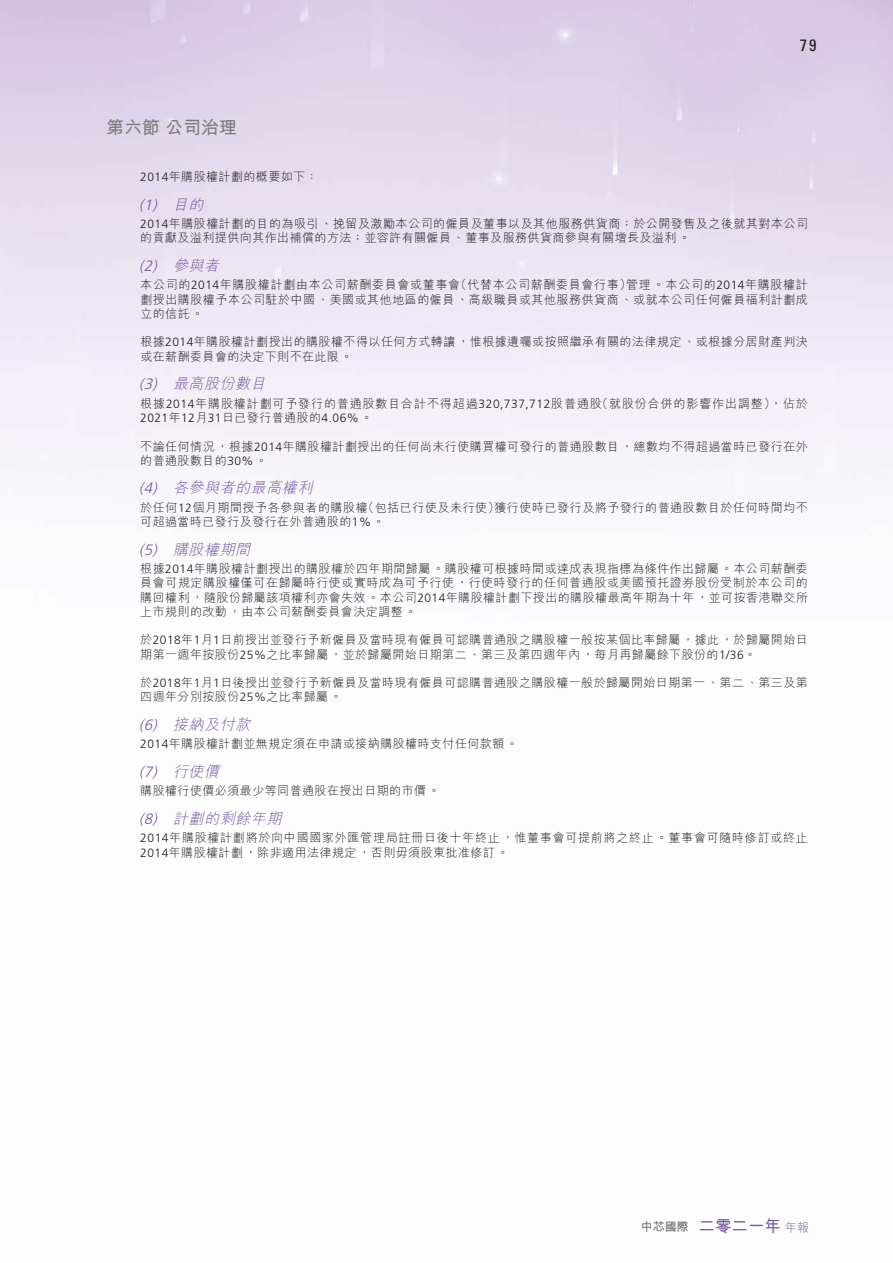
<style>
.page{position:relative;width:893px;height:1263px;background:#fff}
.page>*{position:absolute;margin:0;border:0;box-sizing:border-box;transform-origin:0 0}
.t1{font:700 18px "M Hei HK";color:#7c7b7b}
.t2{font:700 16.5px "M Hei HK";color:#7859a2}
.t3{font:condensed 16.5px "Univers LT Std";color:#1c1c1b}
.t4{font:italic 300 15px "M Hei HK";color:#7859a2}
.t5{font:italic 300 15px "Frutiger LT Std";color:#7859a2}
.t6{font:300 12px/14.2px "M Hei HK";letter-spacing:.04em;color:#1c1c1b}
.t7{font:300 12px/14.2px "M Hei HK";letter-spacing:.06em;color:#1c1c1b}
.t8{font:300 12px "M Hei HK";letter-spacing:.075em;color:#1c1c1b}
.t9{font:300 12px "Frutiger LT Std";letter-spacing:.035em;color:#1c1c1b}
.s1{font-family:"Frutiger LT Std"}
.s2{font-family:"M Hei HK"}
.s3{font-size:12px;color:#6f6f6f}
.s4{font-weight:300;font-size:12px}
</style>
<div class="page">
<h1 class="t1" style="left:106px;top:114px;width:133px">第六節公司治理</h1>
<h2 class="t3" style="left:800px;top:35px;width:18px">79</h2>
<p class="t6" style="left:140px;top:169px;width:179px"><span class="s1">2014</span>年購股權計劃的概要如下：</p>
<p class="t5" style="left:139px;top:196px;width:71px">(1) <span class="s2">目的</span></p>
<p class="t6" style="left:140px;top:216px;width:669px"><span class="s1">2014</span>年購股權計劃的目的為吸引、挽留及激勵本公司的僱員及董事以及其他服務供貨商；於公開發售及之後就其對本公司的貢獻及溢利提供向其作出補償的方法；並容許有關僱員、董事及服務供貨商參與有關增長及溢利。</p>
<p class="t5" style="left:139px;top:257px;width:86px">(2) <span class="s2">參與者</span></p>
<p class="t6" style="left:140px;top:277px;width:669px;text-align:justify">本公司的<span class="s1">2014</span>年購股權計劃由本公司薪酬委員會或董事會（代替本公司薪酬委員會行事）管理。本公司的<span class="s1">2014</span>年購股權計劃授出購股權予本公司駐於中國、美國或其他地區的僱員、高級職員或其他服務供貨商、或就本公司任何僱員福利計劃成立的信託。</p>
<p class="t6" style="left:140px;top:334px;width:669px">根據<span class="s1">2014</span>年購股權計劃授出的購股權不得以任何方式轉讓，惟根據遺囑或按照繼承有關的法律規定、或根據分居財產判決或在薪酬委員會的決定下則不在此限。</p>
<p class="t4" style="left:139px;top:373px;width:133px"><span class="s1">(3)</span> 最高股份數目</p>
<p class="t8" style="left:140px;top:395px;width:669px">根據<span class="s1">2014</span>年購股權計劃可予發行的普通股數目合計不得超過<span class="s1">320,737,712</span>股普通股（就股份合併的影響作出調整），佔於</p>
<p class="t9" style="left:140px;top:411px;width:234px">2021<span class="s2">年</span>12<span class="s2">月</span>31<span class="s2">日已發行普通股的</span>4.06%<span class="s2">。</span></p>
<p class="t6" style="left:140px;top:438px;width:669px">不論任何情況，根據<span class="s1">2014</span>年購股權計劃授出的任何尚未行使購買權可發行的普通股數目，總數均不得超過當時已發行在外的普通股數目的<span class="s1">30%</span>。</p>
<p class="t4" style="left:139px;top:477px;width:180px"><span class="s1">(4)</span> 各參與者的最高權利</p>
<p class="t6" style="left:140px;top:500px;width:669px">於任何<span class="s1">12</span>個月期間授予各參與者的購股權（包括已行使及未行使）獲行使時已發行及將予發行的普通股數目於任何時間均不可超過當時已發行及發行在外普通股的<span class="s1">1%</span>。</p>
<p class="t4" style="left:139px;top:538px;width:117px"><span class="s1">(5)</span> 購股權期間</p>
<p class="t6" style="left:140px;top:561px;width:669px;text-align:justify">根據<span class="s1">2014</span>年購股權計劃授出的購股權於四年期間歸屬。購股權可根據時間或達成表現指標為條件作出歸屬。本公司薪酬委員會可規定購股權僅可在歸屬時行使或實時成為可予行使，行使時發行的任何普通股或美國預托證券股份受制於本公司的購回權利，隨股份歸屬該項權利亦會失效。本公司<span class="s1">2014</span>年購股權計劃下授出的購股權最高年期為十年，並可按香港聯交所上市規則的改動，由本公司薪酬委員會決定調整。</p>
<p class="t6" style="left:140px;top:632px;width:669px">於<span class="s1">2018</span>年<span class="s1">1</span>月<span class="s1">1</span>日前授出並發行予新僱員及當時現有僱員可認購普通股之購股權一般按某個比率歸屬，據此，於歸屬開始日期第一週年按股份<span class="s1">25%</span>之比率歸屬，並於歸屬開始日期第二、第三及第四週年內，每月再歸屬餘下股份的<span class="s1">1/36</span>。</p>
<p class="t6" style="left:140px;top:675px;width:669px">於<span class="s1">2018</span>年<span class="s1">1</span>月<span class="s1">1</span>日後授出並發行予新僱員及當時現有僱員可認購普通股之購股權一般於歸屬開始日期第一、第二、第三及第四週年分別按股份<span class="s1">25%</span>之比率歸屬。</p>
<p class="t4" style="left:139px;top:714px;width:117px"><span class="s1">(6)</span> 接納及付款</p>
<p class="t6" style="left:140px;top:736px;width:379px"><span class="s1">2014</span>年購股權計劃並無規定須在申請或接納購股權時支付任何款額。</p>
<p class="t5" style="left:139px;top:763px;width:86px">(7) <span class="s2">行使價</span></p>
<p class="t6" style="left:140px;top:783px;width:301px">購股權行使價必須最少等同普通股在授出日期的市價。</p>
<p class="t4" style="left:139px;top:808px;width:148px"><span class="s1">(8)</span> 計劃的剩餘年期</p>
<p class="t7" style="left:140px;top:830px;width:669px"><span class="s1">2014</span>年購股權計劃將於向中國國家外匯管理局註冊日後十年終止，惟董事會可提前將之終止。董事會可隨時修訂或終止<br><span class="s1">2014</span>年購股權計劃，除非適用法律規定，否則毋須股東批准修訂。</p>
<h2 class="t2" style="left:641px;top:1213px;width:169px"><span class="s3">中芯國際</span> 二零二一年<span class="s4">年報</span></h2>
</div>
